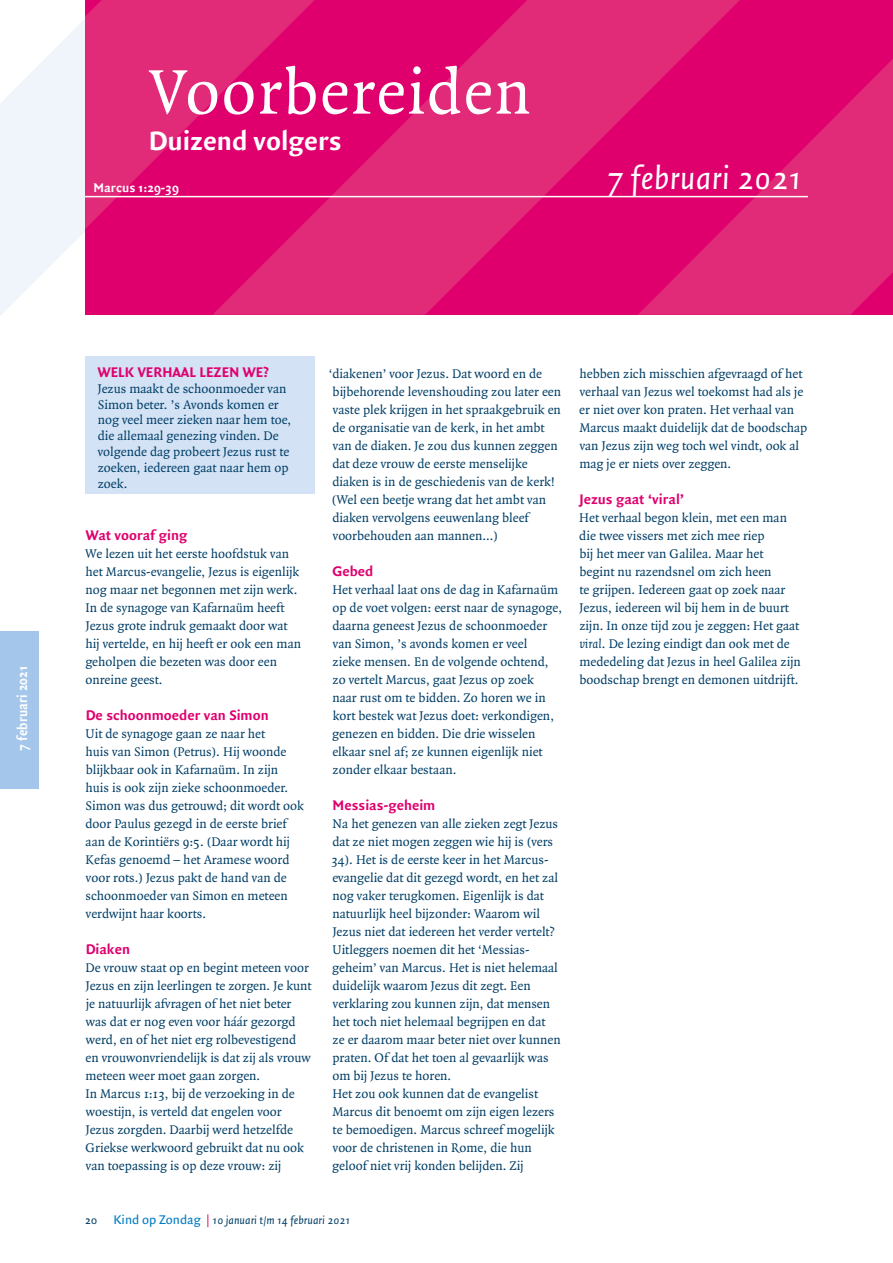
<style>
.page{position:relative;width:893px;height:1263px;background:#fff}
.page>*{position:absolute;margin:0;border:0;box-sizing:border-box;transform-origin:0 0}
.t1{font:67.5px "Quadraat";letter-spacing:.02em;color:#fff}
.t2{font:italic 34.35px "Quadraat Sans";color:#fff}
.t3{font:700 28.5px "Quadraat Sans";color:#fff}
.t4{font:700 15px "Quadraat Sans";color:#df006e}
.t5{font:700 15px "Quadraat Sans";color:#fff;scale:.9 1}
.t6{font:13.5px/18px "Quadraat";color:#003e66}
.t7{font:700 13.5px "Quadraat Sans";color:#fff}
.t8{font:italic 12px "Quadraat Sans";color:#003e66}
.s1{font-style:normal}
.s2{font-style:normal;font-size:13.5px;color:#007bc4}
.s3{font-family:"Quadraat";font-style:normal;color:#df006e}
.s4{font-style:italic}
</style>
<div class="page">
<svg style="left:0;top:19px;width:85px;height:297px;fill:#f0f5fc"></svg>
<div style="left:85px;top:0;width:808px;height:315px;background:#df006e"></div>
<svg style="left:85px;top:0;width:128px;height:229px;fill:#e12a78"></svg>
<svg style="left:213px;top:0;width:527px;height:315px;fill:#e12a78"></svg>
<svg style="left:638px;top:59px;width:255px;height:256px"></svg>
<hr style="left:85px;top:196px;width:723px;height:1px;background:#fff">
<div style="left:0;top:631px;width:38px;height:158px;background:#a3c6ea"></div>
<div style="left:85px;top:356px;width:230px;height:138px;background:#d3e2f5"></div>
<h1 class="t1" style="left:149px;top:57px;width:384px">Voorbereiden</h1>
<h3 class="t3" style="left:149px;top:124px;width:195px">Duizend volgers</h3>
<p class="t7" style="left:94px;top:180px;width:87px">Marcus 1:29-39</p>
<h2 class="t2" style="left:607px;top:160px;width:197px">7 februari 2021</h2>
<p class="t5" style="left:14px;top:751px;width:96px;rotate:-90deg">7 februari 2021</p>
<p class="t4" style="left:98px;top:364px;width:173px">WELK VERHAAL LEZEN WE?</p>
<p class="t6" style="left:98px;top:381px;width:195px;line-height:15.8px">Jezus maakt de schoonmoeder van<br>Simon beter. ’s Avonds komen er nog veel meer zieken naar hem toe, die allemaal genezing vinden. De volgende dag probeert Jezus rust te zoeken, iedereen gaat naar hem op zoek.</p>
<p class="t4" style="left:86px;top:527px;width:103px">Wat vooraf ging</p>
<p class="t6" style="left:85px;top:545px;width:217px">We lezen uit het eerste hoofdstuk van het Marcus-evangelie, Jezus is eigenlijk nog maar net begonnen met zijn werk.<br>In de synagoge van Kafarnaüm heeft Jezus grote indruk gemaakt door wat hij vertelde, en hij heeft er ook een man geholpen die bezeten was door een onreine geest.</p>
<p class="t4" style="left:86px;top:707px;width:184px">De schoonmoeder van Simon</p>
<p class="t6" style="left:85px;top:725px;width:220px">Uit de synagoge gaan ze naar het<br>huis van Simon (Petrus). Hij woonde blijkbaar ook in Kafarnaüm. In zijn huis is ook zijn zieke schoonmoeder.<br>Simon was dus getrouwd; dit wordt ook door Paulus gezegd in de eerste brief aan de Korintiërs 9:5. (Daar wordt hij Kefas genoemd – het Aramese woord voor rots.) Jezus pakt de hand van de schoonmoeder van Simon en meteen verdwijnt haar koorts.</p>
<p class="t4" style="left:86px;top:941px;width:46px">Diaken</p>
<p class="t6" style="left:85px;top:959px;width:228px">De vrouw staat op en begint meteen voor Jezus en zijn leerlingen te zorgen. Je kunt je natuurlijk afvragen of het niet beter was dat er nog even voor háár gezorgd werd, en of het niet erg rolbevestigend en vrouwonvriendelijk is dat zij als vrouw meteen weer moet gaan zorgen.<br>In Marcus 1:13, bij de verzoeking in de woestijn, is verteld dat engelen voor Jezus zorgden. Daarbij werd hetzelfde Griekse werkwoord gebruikt dat nu ook van toepassing is op deze vrouw: zij</p>
<p class="t6" style="left:329px;top:365px;width:234px">‘diakenen’ voor Jezus. Dat woord en de bijbehorende levenshouding zou later een vaste plek krijgen in het spraakgebruik en de organisatie van de kerk, in het ambt van de diaken. Je zou dus kunnen zeggen dat deze vrouw de eerste menselijke diaken is in de geschiedenis van de kerk! (Wel een beetje wrang dat het ambt van diaken vervolgens eeuwenlang bleef voorbehouden aan mannen…)</p>
<p class="t4" style="left:332px;top:563px;width:43px">Gebed</p>
<p class="t6" style="left:332px;top:581px;width:231px">Het verhaal laat ons de dag in Kafarnaüm op de voet volgen: eerst naar de synagoge, daarna geneest Jezus de schoonmoeder van Simon, ’s avonds komen er veel<br>zieke mensen. En de volgende ochtend, zo vertelt Marcus, gaat Jezus op zoek<br>naar rust om te bidden. Zo horen we in kort bestek wat Jezus doet: verkondigen, genezen en bidden. Die drie wisselen elkaar snel af; ze kunnen eigenlijk niet zonder elkaar bestaan.</p>
<p class="t4" style="left:333px;top:797px;width:104px">Messias-geheim</p>
<p class="t6" style="left:331px;top:815px;width:231px">Na het genezen van alle zieken zegt Jezus dat ze niet mogen zeggen wie hij is (vers 34). Het is de eerste keer in het Marcus&shy;evangelie dat dit gezegd wordt, en het zal nog vaker terugkomen. Eigenlijk is dat natuurlijk heel bijzonder: Waarom wil Jezus niet dat iedereen het verder vertelt?<br>Uitleggers noemen dit het ‘Messias&shy;geheim’ van Marcus. Het is niet helemaal duidelijk waarom Jezus dit zegt. Een verklaring zou kunnen zijn, dat mensen het toch niet helemaal begrijpen en dat<br>ze er daarom maar beter niet over kunnen praten. Of dat het toen al gevaarlijk was om bij Jezus te horen.<br>Het zou ook kunnen dat de evangelist Marcus dit benoemt om zijn eigen lezers te bemoedigen. Marcus schreef mogelijk voor de christenen in Rome, die hun geloof niet vrij konden belijden. Zij</p>
<p class="t8" style="left:85px;top:1214px;width:267px"><span class="s1">20</span> <span class="s2">Kind op Zondag</span> <span class="s3">|</span> 10 januari t/m 14 februari 2021</p>
<p class="t6" style="left:579px;top:365px;width:230px">hebben zich misschien afgevraagd of het verhaal van Jezus wel toekomst had als je er niet over kon praten. Het verhaal van Marcus maakt duidelijk dat de boodschap van Jezus zijn weg toch wel vindt, ook al mag je er niets over zeggen.</p>
<p class="t4" style="left:579px;top:491px;width:106px">Jezus gaat ‘viral’</p>
<p class="t6" style="left:579px;top:509px;width:223px">Het verhaal begon klein, met een man die twee vissers met zich mee riep<br>bij het meer van Galilea. Maar het begint nu razendsnel om zich heen<br>te grijpen. Iedereen gaat op zoek naar Jezus, iedereen wil bij hem in de buurt zijn. In onze tijd zou je zeggen: Het gaat <span class="s4">viral</span>. De lezing eindigt dan ook met de mededeling dat Jezus in heel Galilea zijn boodschap brengt en demonen uitdrijft.</p>
</div>
